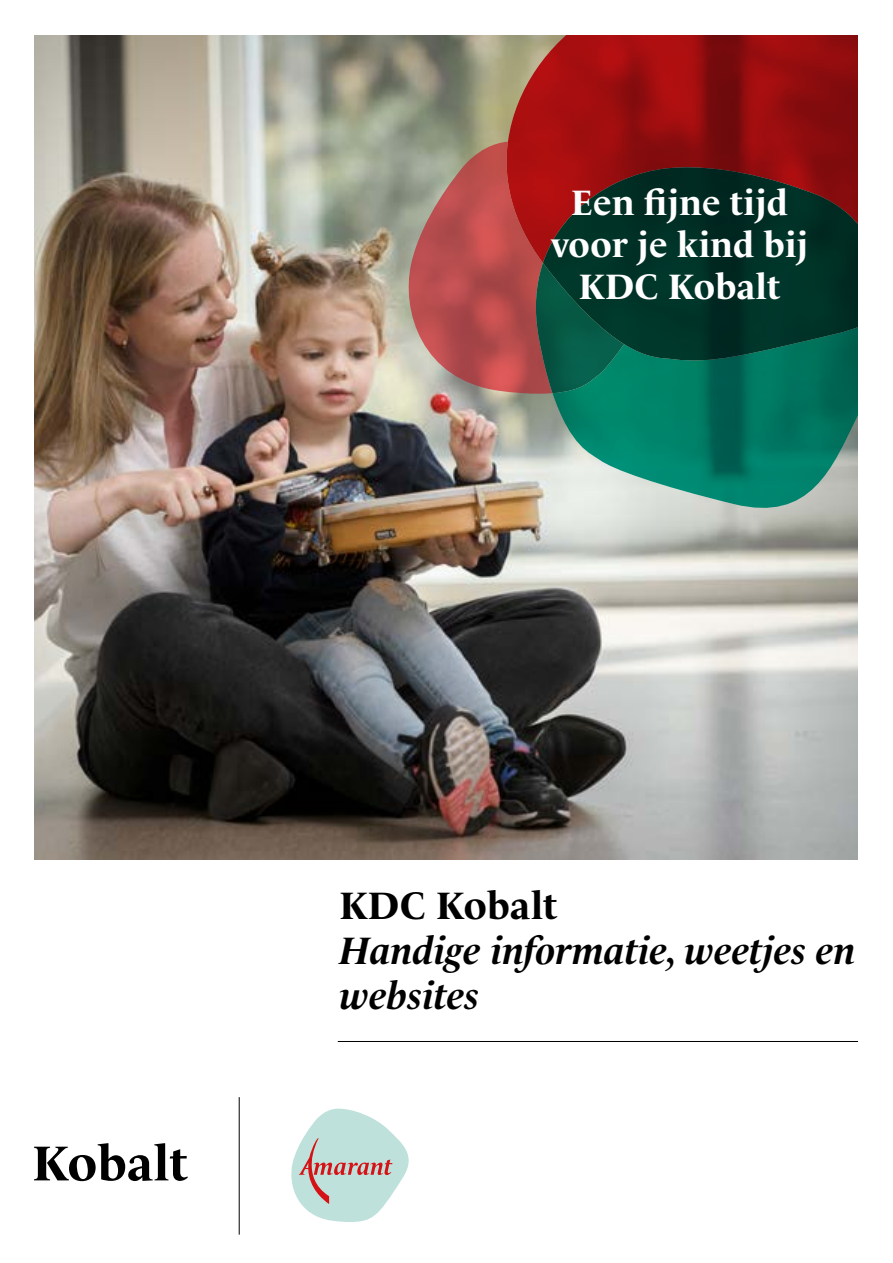
<style>
.page{position:relative;width:893px;height:1263px;background:#fff}
.page>*{position:absolute;margin:0;border:0;box-sizing:border-box;transform-origin:0 0}
.t1{font:italic 700 39px/45px "Le Monde Livre Std";color:#000}
.t2{font:700 39px "Le Monde Livre Std";color:#000}
.t3{font:700 36px/42px "Le Monde Livre Std";color:#fff;text-align:center}
</style>
<div class="page">
<img style="left:34px;top:35px;width:824px;height:824px">
<hr style="left:338px;top:1041px;width:522px;height:1px;background:#000">
<img style="left:409px;top:35px;width:143px;height:473px">
<svg style="left:503px;top:35px;width:355px;height:127px;background:#971716"></svg>
<svg style="left:552px;top:364px;width:306px;height:144px;background:#2d8d7b"></svg>
<svg style="left:409px;top:142px;width:215px;height:252px;background:#a75753"></svg>
<svg style="left:543px;top:162px;width:315px;height:202px;background:#153228"></svg>
<svg style="left:291px;top:1109px;width:118px;height:113px"></svg>
<svg style="left:34px;top:1143px;width:154px;height:38px"></svg>
<hr style="left:239px;top:1097px;width:1px;height:137px;background:#000">
<p class="t3" style="left:551px;top:182px;width:259px">Een fijne tijd voor je kind bij<br>KDC Kobalt</p>
<p class="t2" style="left:339px;top:883px;width:220px">KDC Kobalt</p>
<p class="t1" style="left:339px;top:928px;width:518px">Handige informatie, weetjes en websites</p>
</div>
